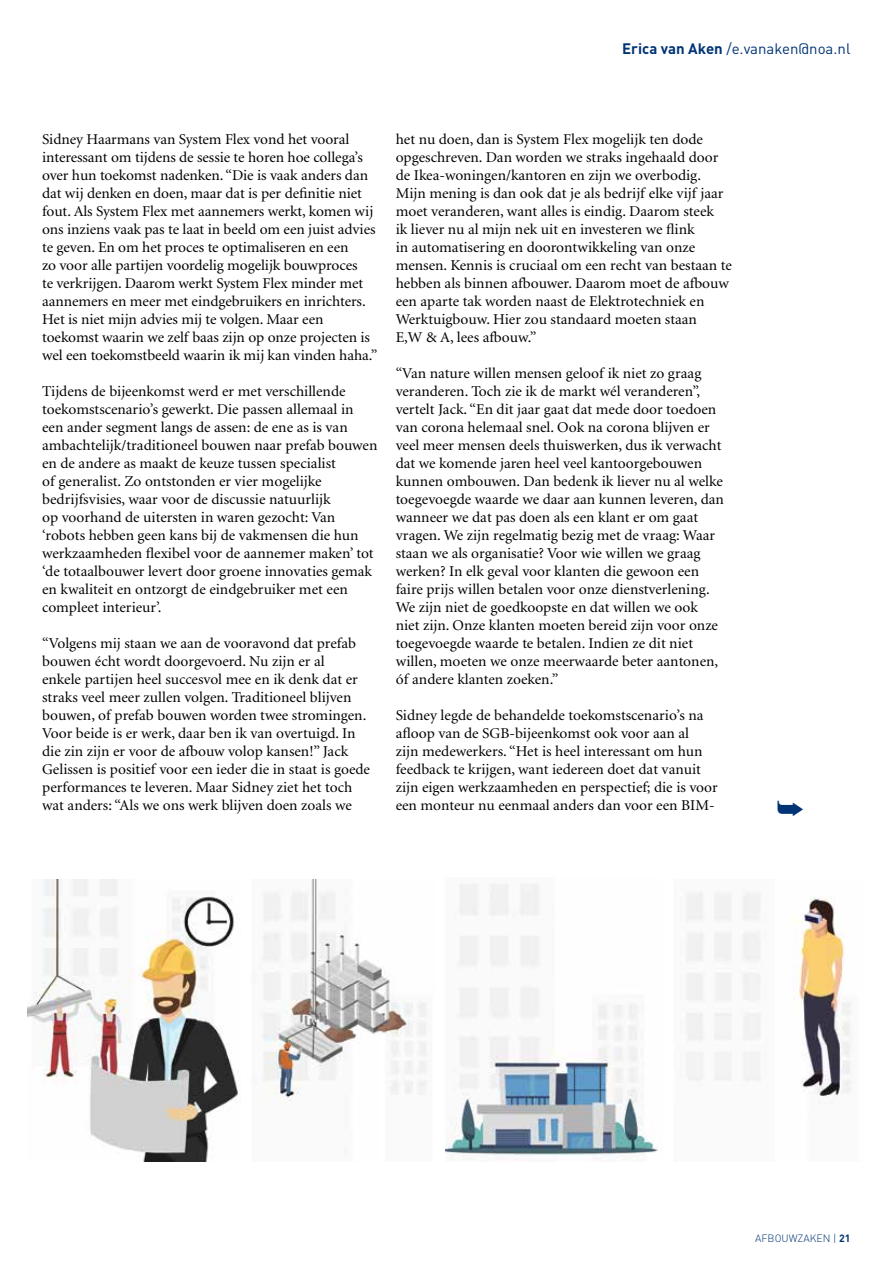
<style>
.page{position:relative;width:893px;height:1263px;background:#fff}
.page>*{position:absolute;margin:0;border:0;box-sizing:border-box;transform-origin:0 0}
.t1{font:15px/18px "Minion";color:#000}
.t2{font:15px "DIN Pro";color:#003474}
.t3{font:300 10.5px "DIN Pro";color:#003474}
.s1{font-weight:700}
</style>
<div class="page">
<img style="left:27px;top:879px;width:211px;height:283px">
<img style="left:262px;top:879px;width:164px;height:225px">
<img style="left:446px;top:884px;width:212px;height:275px">
<img style="left:686px;top:892px;width:165px;height:211px">
<p class="t2" style="left:622px;top:38px;width:230px"><span class="s1">Erica van Aken</span> /e.vanaken@noa.nl</p>
<p class="t1" style="left:42px;top:131px;width:337px">Sidney Haarmans van System Flex vond het vooral interessant om tijdens de sessie te horen hoe collega’s over hun toekomst nadenken. “Die is vaak anders dan dat wij denken en doen, maar dat is per definitie niet fout. Als System Flex met aannemers werkt, komen wij ons inziens vaak pas te laat in beeld om een juist advies te geven. En om het proces te optimaliseren en een<br>zo voor alle partijen voordelig mogelijk bouwproces<br>te verkrijgen. Daarom werkt System Flex minder met aannemers en meer met eindgebruikers en inrichters.<br>Het is niet mijn advies mij te volgen. Maar een toekomst waarin we zelf baas zijn op onze projecten is wel een toekomstbeeld waarin ik mij kan vinden haha.”</p>
<p class="t1" style="left:42px;top:383px;width:337px">Tijdens de bijeenkomst werd er met verschillende toekomstscenario’s gewerkt. Die passen allemaal in een ander segment langs de assen: de ene as is van ambachtelijk/traditioneel bouwen naar prefab bouwen en de andere as maakt de keuze tussen specialist<br>of generalist. Zo ontstonden er vier mogelijke bedrijfsvisies, waar voor de discussie natuurlijk<br>op voorhand de uitersten in waren gezocht: Van ‘robots hebben geen kans bij de vakmensen die hun werkzaamheden flexibel voor de aannemer maken’ tot ‘de totaalbouwer levert door groene innovaties gemak en kwaliteit en ontzorgt de eindgebruiker met een compleet interieur’.</p>
<p class="t1" style="left:42px;top:635px;width:329px">“Volgens mij staan we aan de vooravond dat prefab bouwen écht wordt doorgevoerd. Nu zijn er al<br>enkele partijen heel succesvol mee en ik denk dat er straks veel meer zullen volgen. Traditioneel blijven bouwen, of prefab bouwen worden twee stromingen.<br>Voor beide is er werk, daar ben ik van overtuigd. In die zin zijn er voor de afbouw volop kansen!” Jack Gelissen is positief voor een ieder die in staat is goede performances te leveren. Maar Sidney ziet het toch wat anders: “Als we ons werk blijven doen zoals we</p>
<p class="t1" style="left:396px;top:131px;width:338px">het nu doen, dan is System Flex mogelijk ten dode opgeschreven. Dan worden we straks ingehaald door de Ikea-woningen/kantoren en zijn we overbodig.<br>Mijn mening is dan ook dat je als bedrijf elke vijf jaar moet veranderen, want alles is eindig. Daarom steek<br>ik liever nu al mijn nek uit en investeren we flink<br>in automatisering en doorontwikkeling van onze mensen. Kennis is cruciaal om een recht van bestaan te hebben als binnen afbouwer. Daarom moet de afbouw een aparte tak worden naast de Elektrotechniek en Werktuigbouw. Hier zou standaard moeten staan<br>E,W &amp; A, lees afbouw.”</p>
<p class="t1" style="left:396px;top:365px;width:330px">“Van nature willen mensen geloof ik niet zo graag veranderen. Toch zie ik de markt wél veranderen”, vertelt Jack. “En dit jaar gaat dat mede door toedoen van corona helemaal snel. Ook na corona blijven er veel meer mensen deels thuiswerken, dus ik verwacht dat we komende jaren heel veel kantoorgebouwen kunnen ombouwen. Dan bedenk ik liever nu al welke toegevoegde waarde we daar aan kunnen leveren, dan wanneer we dat pas doen als een klant er om gaat vragen. We zijn regelmatig bezig met de vraag: Waar staan we als organisatie? Voor wie willen we graag werken? In elk geval voor klanten die gewoon een faire prijs willen betalen voor onze dienstverlening.<br>We zijn niet de goedkoopste en dat willen we ook niet zijn. Onze klanten moeten bereid zijn voor onze toegevoegde waarde te betalen. Indien ze dit niet willen, moeten we onze meerwaarde beter aantonen, óf andere klanten zoeken.”</p>
<p class="t1" style="left:396px;top:707px;width:324px">Sidney legde de behandelde toekomstscenario’s na afloop van de SGB-bijeenkomst ook voor aan al<br>zijn medewerkers. “Het is heel interessant om hun feedback te krijgen, want iedereen doet dat vanuit zijn eigen werkzaamheden en perspectief; die is voor een monteur nu eenmaal anders dan voor een BIM-</p>
<p class="t3" style="left:755px;top:1231px;width:97px">AFBOUWZAKEN | <span class="s1">21</span></p>
</div>
